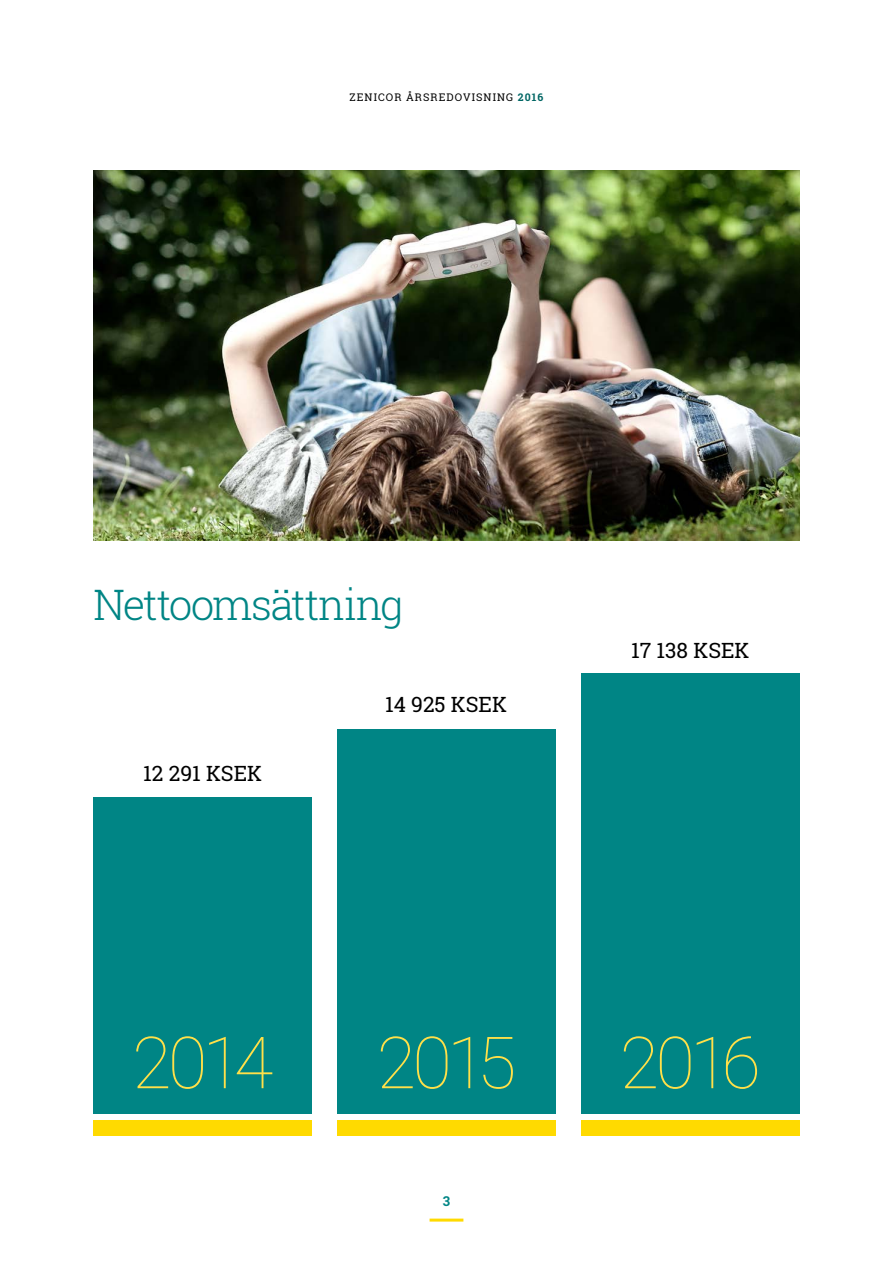
<style>
.page{position:relative;width:893px;height:1263px;background:#fff}
.page>*{position:absolute;margin:0;border:0;box-sizing:border-box;transform-origin:0 0}
.t1{font:100 72px "Roboto";letter-spacing:-.065em;color:#ffe049}
.t2{font:300 42px "Roboto Slab";letter-spacing:-.04em;color:#008585}
.t3{font:21px "Roboto Slab";color:#000}
.t4{font:700 13.5px "Roboto Slab";color:#008585}
.t5{font:10.5px "Roboto Slab";letter-spacing:.1em;color:#000}
.s1{font-weight:700;color:#006664}
</style>
<div class="page">
<hr style="left:430px;top:1218px;width:33px;height:3px;background:#ffda00">
<img style="left:94px;top:170px;width:705px;height:370px">
<div style="left:94px;top:797px;width:218px;height:317px;background:#008585"></div>
<div style="left:337px;top:729px;width:219px;height:385px;background:#008585"></div>
<div style="left:581px;top:674px;width:218px;height:440px;background:#008585"></div>
<div style="left:581px;top:1120px;width:218px;height:15px;background:#ffda00"></div>
<div style="left:337px;top:1120px;width:219px;height:15px;background:#ffda00"></div>
<div style="left:94px;top:1120px;width:218px;height:15px;background:#ffda00"></div>
<p class="t5" style="left:350px;top:90px;width:195px">ZENICOR ÅRSREDOVISNING <span class="s1">2016</span></p>
<h2 class="t2" style="left:94px;top:576px;width:312px">Nettoomsättning</h2>
<p class="t3" style="left:143px;top:759px;width:120px">12 291 KSEK</p>
<p class="t3" style="left:385px;top:690px;width:123px">14 925 KSEK</p>
<p class="t3" style="left:631px;top:636px;width:120px">17 138 KSEK</p>
<h1 class="t1" style="left:132px;top:1012px;width:143px">2014</h1>
<h1 class="t1" style="left:377px;top:1012px;width:141px">2015</h1>
<h1 class="t1" style="left:620px;top:1012px;width:143px">2016</h1>
<p class="t4" style="left:443px;top:1191px;width:9px">3</p>
</div>
